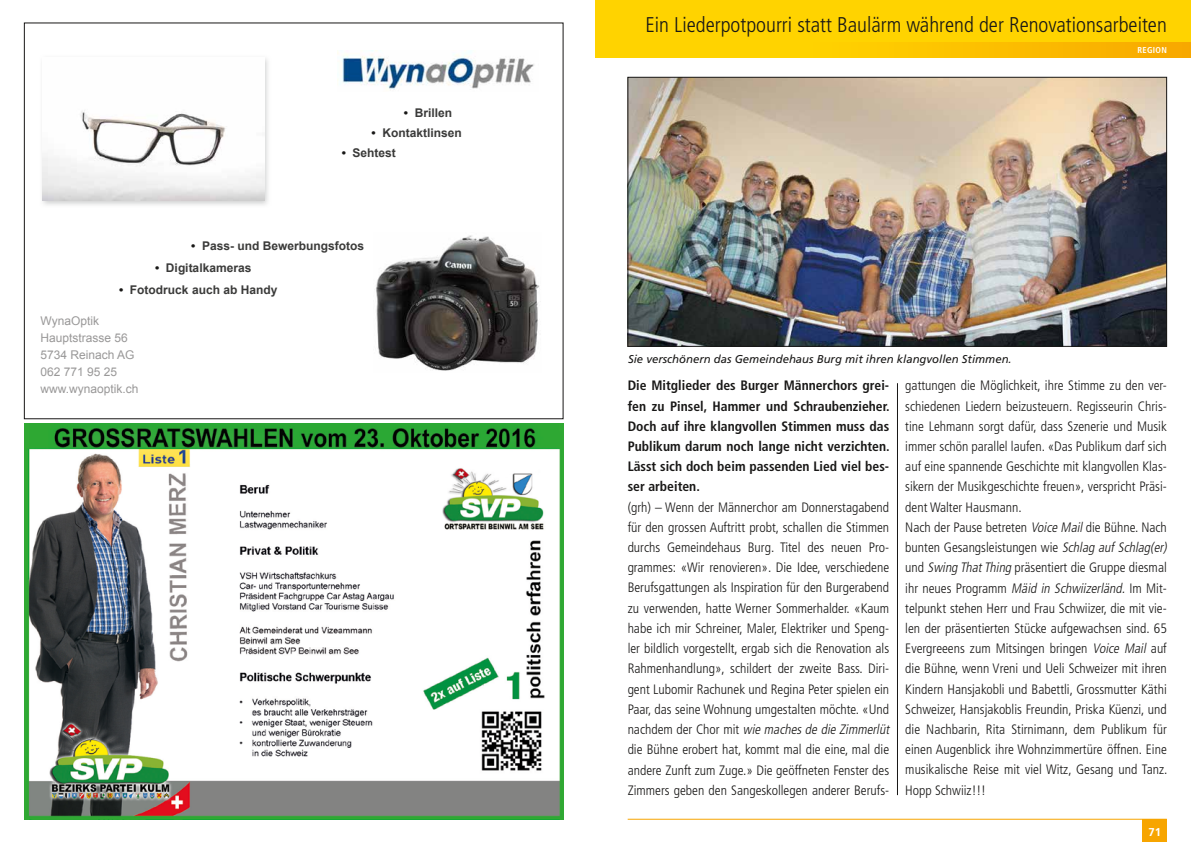
<style>
.page{position:relative;width:1191px;height:842px;background:#fff}
.page>*{position:absolute;margin:0;border:0;box-sizing:border-box;transform-origin:0 0}
.t1{font:300 condensed 21.3px "Frutiger LT Std";color:#181716}
.t2{font:300 condensed 13.6px/20.2px "Frutiger LT Std";color:#181716}
.t3{font:700 condensed 13.6px/20.2px "Frutiger LT Std";color:#181716;text-align:justify}
.t4{font:700 12px "Arial";color:#3a3a39}
.t5{font:12px/17px "Arial";color:#999898}
.t6{font:italic 11.4px "Frutiger LT Std";color:#181716}
.t7{font:700 11.4px "Frutiger LT Std";color:#fff}
.t8{font:700 condensed 8.5px "Frutiger LT Std";letter-spacing:.03em;color:#fff}
.s1{color:#181716}
.s2{font-style:italic}
</style>
<div class="page">
<img style="left:24px;top:423px;width:539px;height:396px">
<img style="left:337px;top:51px;width:197px;height:39px">
<img style="left:376px;top:235px;width:164px;height:136px">
<img style="left:42px;top:58px;width:226px;height:147px">
<img style="left:43px;top:58px;width:221px;height:142px">
<div style="left:595px;top:0;width:596px;height:53px;background:#ffd300"></div>
<svg style="left:595px;top:42px;width:596px;height:15px"></svg>
<hr style="left:627px;top:819px;width:539px;height:1px;background:#f7a500">
<div style="left:1142px;top:819px;width:24px;height:23px;background:#f7a500"></div>
<hr style="left:897px;top:383px;width:1px;height:412px;background:#181716">
<img style="left:629px;top:79px;width:535px;height:266px">
<div style="left:627px;top:77px;width:539px;height:270px;border:1px solid #181716"></div>
<p class="t4" style="left:404px;top:105px;width:50px"><span class="s1">•</span> Brillen</p>
<p class="t4" style="left:371px;top:125px;width:92px"><span class="s1">•</span> Kontaktlinsen</p>
<p class="t4" style="left:342px;top:145px;width:56px"><span class="s1">•</span> Sehtest</p>
<p class="t4" style="left:191px;top:238px;width:174px"><span class="s1">•</span> Pass- und Bewerbungsfotos</p>
<p class="t4" style="left:155px;top:260px;width:98px"><span class="s1">•</span> Digitalkameras</p>
<p class="t4" style="left:119px;top:282px;width:160px"><span class="s1">•</span> Fotodruck auch ab Handy</p>
<p class="t5" style="left:40px;top:313px;width:99px">WynaOptik<br>Hauptstrasse 56<br>5734 Reinach AG<br>062 771 95 25 www.wynaoptik.ch</p>
<h1 class="t1" style="left:645px;top:13px;width:523px">Ein Liederpotpourri statt Baulärm während der Renovationsarbeiten</h1>
<p class="t6" style="left:628px;top:352px;width:385px">Sie verschönern das Gemeindehaus Burg mit ihren klangvollen Stimmen.</p>
<p class="t8" style="left:1137px;top:45px;width:31px">REGION</p>
<p class="t3" style="left:627px;top:375px;width:263px">Die Mitglieder des Burger Männerchors grei&shy;fen zu Pinsel, Hammer und Schraubenzieher.<br>Doch auf ihre klangvollen Stimmen muss das Publikum darum noch lange nicht verzichten.<br>Lässt sich doch beim passenden Lied viel bes&shy;ser arbeiten.</p>
<p class="t2" style="left:627px;top:497px;width:266px">(grh) – Wenn der Männerchor am Donnerstagabend für den grossen Auftritt probt, schallen die Stimmen durchs Gemeindehaus Burg. Titel des neuen Pro&shy;grammes: «Wir renovieren». Die Idee, verschiedene Berufsgattungen als Inspiration für den Burgerabend zu verwenden, hatte Werner Sommerhalder. «Kaum habe ich mir Schreiner, Maler, Elektriker und Speng&shy;ler bildlich vorgestellt, ergab sich die Renovation als Rahmenhandlung», schildert der zweite Bass. Diri&shy;gent Lubomir Rachunek und Regina Peter spielen ein Paar, das seine Wohnung umgestalten möchte. «Und n a c h d e m d e r C h o r m i t <span class="s2">wie maches de die Zimmerlüt </span>die Bühne erobert hat, kommt mal die eine, mal die andere Zunft zum Zuge.» Die geöffneten Fenster des Zimmers geben den Sangeskollegen anderer Berufs-</p>
<p class="t2" style="left:905px;top:376px;width:266px">gattungen die Möglichkeit, ihre Stimme zu den ver&shy;schiedenen Liedern beizusteuern. Regisseurin Chris&shy;tine Lehmann sorgt dafür, dass Szenerie und Musik immer schön parallel laufen. «Das Publikum darf sich auf eine spannende Geschichte mit klangvollen Klas&shy;sikern der Musikgeschichte freuen», verspricht Präsi&shy;dent Walter Hausmann.<br>Nach der Pause betreten <span class="s2">Voice Mail</span>die Bühne. Nach bunten Gesangsleistungen wie <span class="s2">Schlag auf Schlag(er) </span>und <span class="s2">Swing ThatThing</span> präsentiert die Gruppe diesmal ihr neues Programm <span class="s2">Mäid in Schwiizerländ.</span> Im Mit&shy;telpunkt stehen Herr und Frau Schwiizer, die mit vie&shy;len der präsentierten Stücke aufgewachsen sind. 65<br>Evergreeens zum Mitsingen bringen <span class="s2">Voice Mail</span> auf die Bühne, wenn Vreni und Ueli Schweizer mit ihren Kindern Hansjakobli und Babettli, Grossmutter Käthi Schweizer, Hansjakoblis Freundin, Priska Küenzi, und die Nachbarin, Rita Stirnimann, dem Publikum für einen Augenblick ihre Wohnzimmertüre öffnen. Eine musikalische Reise mit viel Witz, Gesang und Tanz.<br>Hopp Schwiiz!!!</p>
<p class="t7" style="left:1148px;top:825px;width:14px">71</p>
</div>
